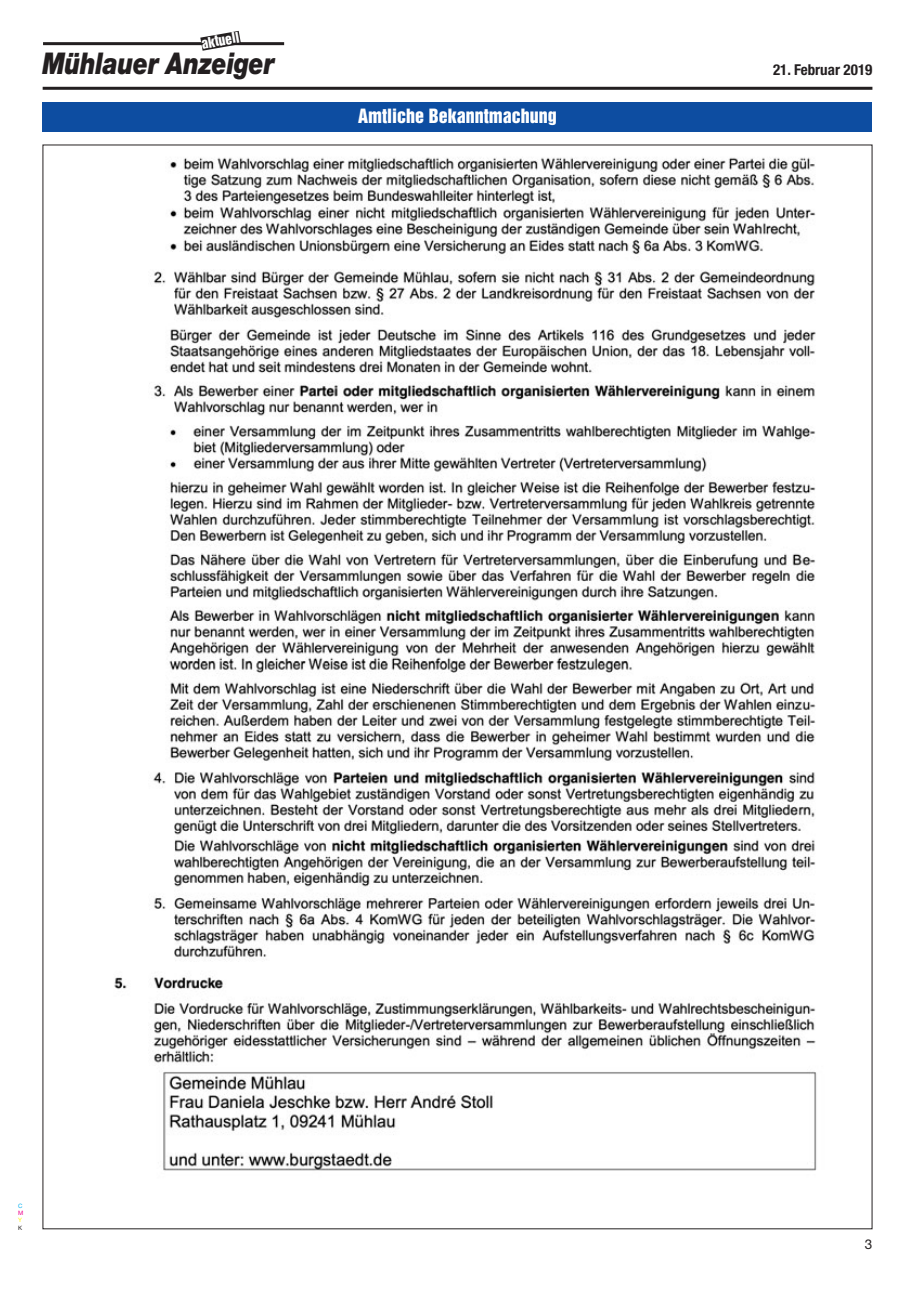
<style>
.page{position:relative;width:915px;height:1293px;background:#fff}
.page>*{position:absolute;margin:0;border:0;box-sizing:border-box;transform-origin:0 0}
.t1{font:italic 900 30px "Helvetica Neue";letter-spacing:-.01em;color:#231f20;scale:.8 1}
.t2{font:18px "Helvetica Inserat";color:#fff}
.t3{font:700 condensed 15px "Helvetica Neue";color:#231f20}
.t4{font:13.5px "Helvetica Inserat";color:#fff}
.t5{font:13.5px "Helvetica Neue";color:#231f20}
.t6{font:6px "Helvetica Neue";color:#00aeef}
.t7{font:6px "Helvetica Neue";color:#ed028c}
.t8{font:6px "Helvetica Neue";color:#fff101}
.t9{font:6px "Helvetica Neue";color:#231f20}
</style>
<div class="page">
<hr style="left:43px;top:42px;width:241px;height:3px;background:#231f20">
<svg style="left:200px;top:31px;width:41px;height:20px"></svg>
<hr style="left:43px;top:87px;width:829px;height:3px;background:#231f20">
<div style="left:43px;top:102px;width:829px;height:30px;background:#0d4da1"></div>
<img style="left:114px;top:157px;width:703px;height:1014px">
<p class="t4" style="left:201px;top:38px;width:40px;rotate:-10deg">aktuell</p>
<h1 class="t1" style="left:43px;top:52px;width:291px">Mühlauer Anzeiger</h1>
<p class="t2" style="left:358px;top:109px;width:200px">Amtliche Bekanntmachung</p>
<p class="t3" style="left:772px;top:65px;width:101px">21. Februar 2019</p>
<p class="t6" style="left:18px;top:1203px;width:6px">C</p>
<p class="t7" style="left:18px;top:1211px;width:7px">M</p>
<p class="t8" style="left:18px;top:1218px;width:5px">Y</p>
<p class="t9" style="left:18px;top:1225px;width:6px">K</p>
<p class="t5" style="left:864px;top:1239px;width:9px">3</p>
</div>
